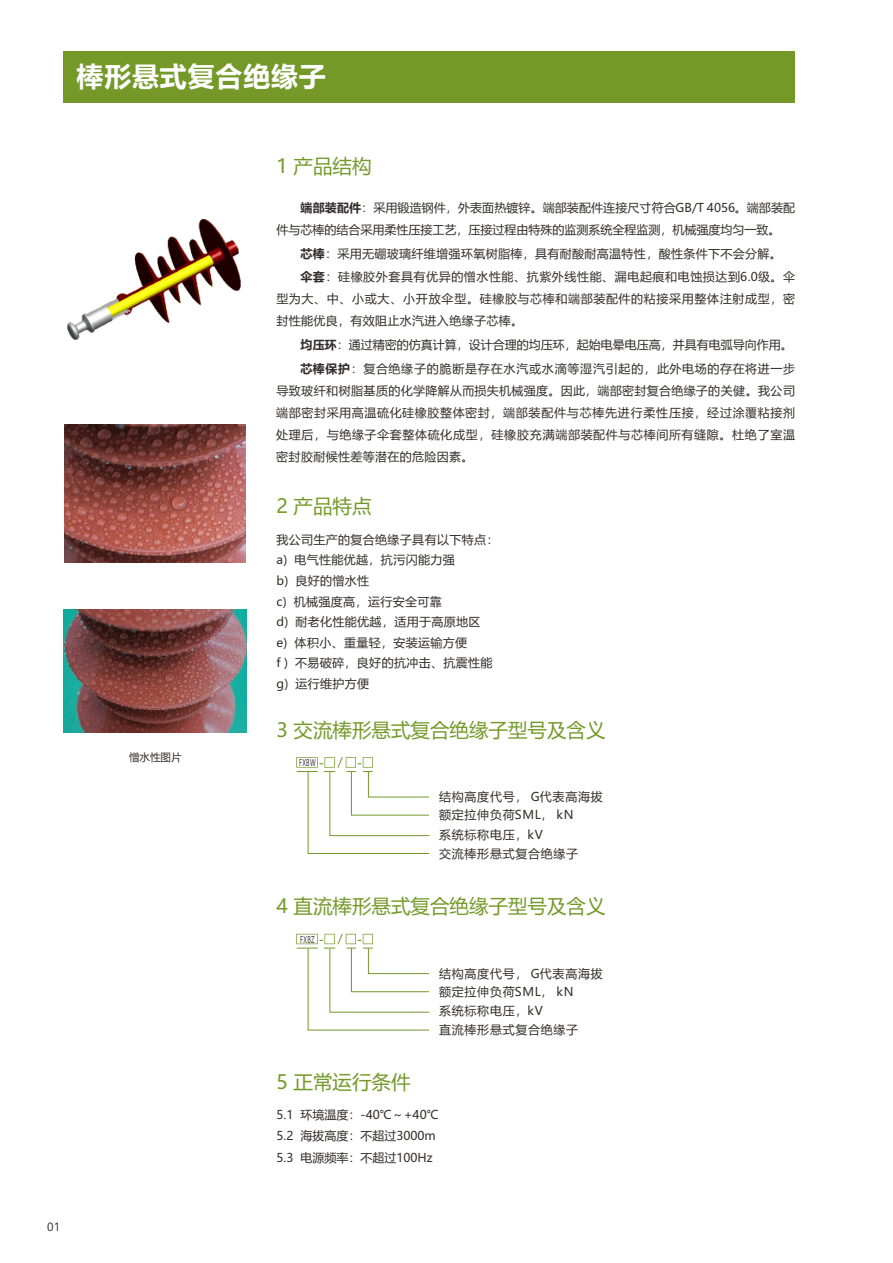
<style>
.page{position:relative;width:893px;height:1263px;background:#fff}
.page>*{position:absolute;margin:0;border:0;box-sizing:border-box;transform-origin:0 0}
.t1{font:700 27px "Microsoft Ya Hei";letter-spacing:.03em;color:#fefefe}
.t2{font:19.5px "Microsoft Ya Hei";color:#749929}
.t3{font:12px/20.5px "Microsoft Ya Hei";letter-spacing:.03em;color:#332c2b}
.t4{font:12px/22px "Microsoft Ya Hei";letter-spacing:.05em;color:#332c2b}
.t5{font:12px/21.5px "Microsoft Ya Hei";color:#332c2b}
.t6{font:12px/19.2px "Microsoft Ya Hei";letter-spacing:.06em;color:#332c2b}
.t7{font:12px "Ebrima";color:#332c2b}
.t8{font:10.5px "Microsoft Ya Hei";color:#332c2b}
.t9{font:9.9px "Ebrima";letter-spacing:.055em;color:#332c2b;scale:.61 1}
.s1{font-weight:700}
</style>
<div class="page">
<img style="left:67px;top:220px;width:173px;height:119px">
<img style="left:64px;top:424px;width:181px;height:138px">
<img style="left:64px;top:609px;width:183px;height:123px">
<div style="left:64px;top:51px;width:731px;height:51px;background:#749929"></div>
<svg style="left:296px;top:757px;width:134px;height:97px"></svg>
<svg style="left:296px;top:934px;width:134px;height:97px"></svg>
<h1 class="t1" style="left:77px;top:64px;width:251px">棒形悬式复合绝缘子</h1>
<p class="t8" style="left:129px;top:753px;width:54px">憎水性图片</p>
<p class="t7" style="left:47px;top:1222px;width:14px">01</p>
<h2 class="t2" style="left:276px;top:157px;width:97px">1 产品结构</h2>
<p class="t5" style="left:276px;top:198px;width:520px;line-height:22px;text-indent:24px"><span class="s1">端部装配件</span>：采用锻造钢件，外表面热镀锌。端部装配件连接尺寸符合GB/T 4056。端部装配件与芯棒的结合采用柔性压接工艺，压接过程由特殊的监测系统全程监测，机械强度均匀一致。</p>
<p class="t3" style="left:300px;top:242px;width:496px;line-height:23.7px"><span class="s1">芯棒</span>：采用无硼玻璃纤维增强环氧树脂棒，具有耐酸耐高温特性，酸性条件下不会分解。<span class="s1">伞套</span>：硅橡胶外套具有优异的憎水性能、抗紫外线性能、漏电起痕和电蚀损达到6.0级。伞</p>
<p class="t4" style="left:276px;top:289px;width:520px">型为大、中、小或大、小开放伞型。硅橡胶与芯棒和端部装配件的粘接采用整体注射成型，密封性能优良，有效阻止水汽进入绝缘子芯棒。</p>
<p class="t4" style="left:300px;top:334px;width:496px;line-height:23.7px"><span class="s1">均压环</span>：通过精密的仿真计算，设计合理的均压环，起始电晕电压高，并具有电弧导向作用。<span class="s1">芯棒保护</span>：复合绝缘子的脆断是存在水汽或水滴等湿汽引起的，此外电场的存在将进一步</p>
<p class="t3" style="left:276px;top:381px;width:520px;line-height:22px;text-align:justify">导致玻纤和树脂基质的化学降解从而损失机械强度。因此，端部密封复合绝缘子的关健。我公司端部密封采用高温硫化硅橡胶整体密封，端部装配件与芯棒先进行柔性压接，经过涂覆粘接剂处理后，与绝缘子伞套整体硫化成型，硅橡胶充满端部装配件与芯棒间所有缝隙。杜绝了室温密封胶耐候性差等潜在的危险因素。</p>
<h2 class="t2" style="left:276px;top:498px;width:97px">2 产品特点</h2>
<p class="t3" style="left:276px;top:530px;width:224px">我公司生产的复合绝缘子具有以下特点：a) 电气性能优越，抗污闪能力强<br>b) 良好的憎水性<br>c) 机械强度高，运行安全可靠<br>d) 耐老化性能优越，适用于高原地区<br>e) 体积小、重量轻，安装运输方便<br>f ) 不易破碎，良好的抗冲击、抗震性能g) 运行维护方便</p>
<h2 class="t2" style="left:276px;top:722px;width:331px">3 交流棒形悬式复合绝缘子型号及含义</h2>
<p class="t9" style="left:299px;top:759px;width:29px">FXBW</p>
<p class="t6" style="left:439px;top:788px;width:165px">结构高度代号， G代表高海拔</p>
<p class="t6" style="left:439px;top:806px;width:141px">额定拉伸负荷SML， kN系统标称电压，kV<br>交流棒形悬式复合绝缘子</p>
<h2 class="t2" style="left:276px;top:897px;width:331px">4 直流棒形悬式复合绝缘子型号及含义</h2>
<p class="t9" style="left:300px;top:935px;width:25px">FXBZ</p>
<h2 class="t2" style="left:276px;top:1073px;width:136px">5 正常运行条件</h2>
<p class="t6" style="left:439px;top:965px;width:165px">结构高度代号， G代表高海拔</p>
<p class="t6" style="left:439px;top:983px;width:141px">额定拉伸负荷SML， kN系统标称电压，kV<br>直流棒形悬式复合绝缘子</p>
<p class="t5" style="left:276px;top:1105px;width:164px">5.1 环境温度：-40℃～+40℃<br>5.2 海拔高度：不超过3000m<br>5.3 电源频率：不超过100Hz</p>
</div>
